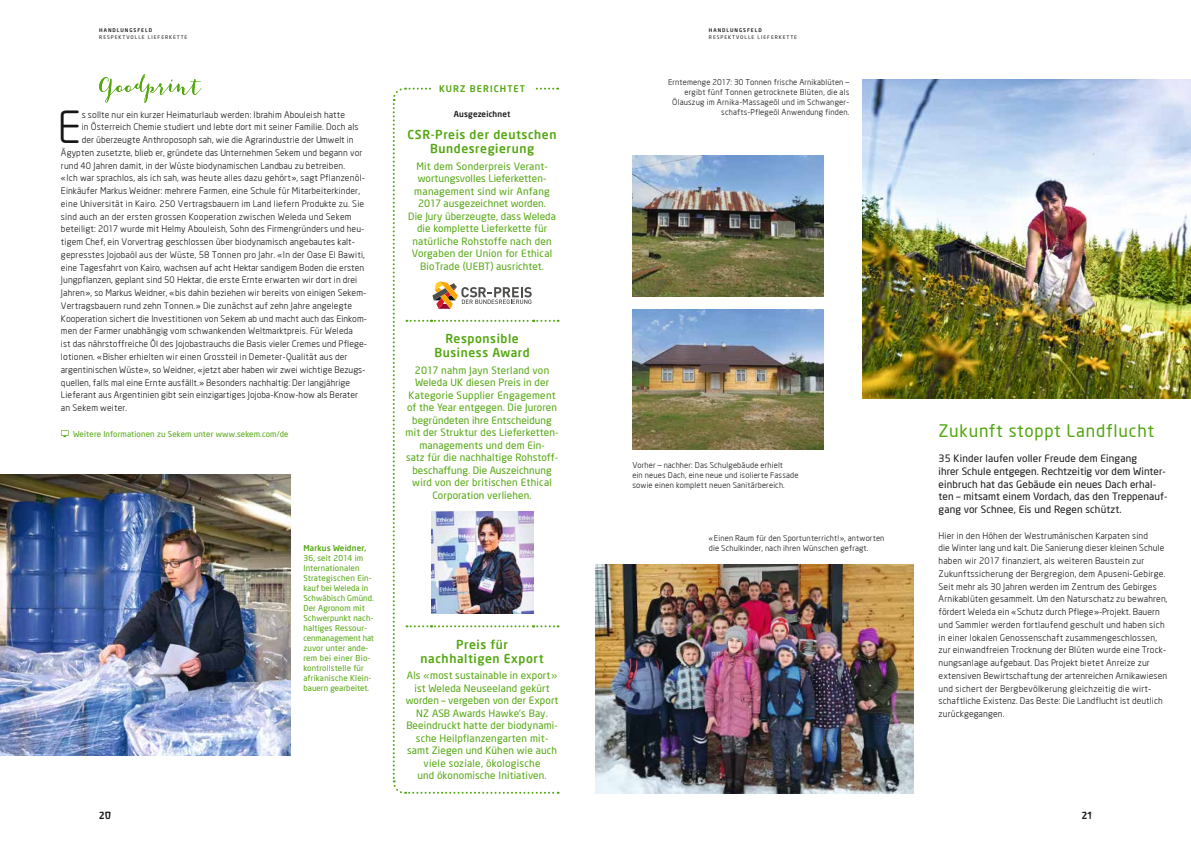
<style>
.page{position:relative;width:1191px;height:842px;background:#fff}
.page>*{position:absolute;margin:0;border:0;box-sizing:border-box;transform-origin:0 0}
.t1{font:43.3px "Neo Sans Weleda";color:#151616}
.t2{font:500 17px "Neo Sans Weleda";letter-spacing:.05em;color:#52a60e}
.t3{font:700 12px/14px "Neo Sans Weleda";letter-spacing:.05em;color:#52a60e;text-align:center}
.t4{font:500 10px/12.5px "Neo Sans Weleda";letter-spacing:.015em;color:#52a60e;text-align:center}
.t5{font:500 10px/12.8px "Neo Sans Weleda";letter-spacing:.015em;color:#151616}
.t6{font:9.5px "New Weleda";color:#151616}
.t7{font:9px/12.8px "Neo Sans Weleda";letter-spacing:.015em;color:#151616}
.t8{font:700 9px "Neo Sans Weleda";letter-spacing:.12em;color:#52a60e}
.t9{font:8px/10px "Neo Sans Weleda";letter-spacing:.02em;color:#151616}
.t10{font:500 8px/10px "Neo Sans Weleda";letter-spacing:.02em;color:#52a60e}
.t11{font:700 8px "Neo Sans Weleda";letter-spacing:.02em;color:#52a60e}
.t12{font:700 8px "Neo Sans Weleda";letter-spacing:.02em;color:#151616}
.t13{font:500 5px "Neo Sans Weleda";letter-spacing:.2em;color:#151616}
.t14{font:700 5px "Neo Sans Weleda";letter-spacing:.2em;color:#151616}
</style>
<div class="page">
<img style="left:595px;top:564px;width:318px;height:230px">
<img style="left:862px;top:79px;width:329px;height:319px">
<img style="left:632px;top:156px;width:191px;height:140px">
<img style="left:632px;top:309px;width:191px;height:140px">
<img style="left:0;top:475px;width:291px;height:280px">
<svg style="left:392px;top:87px;width:166px;height:707px"></svg>
<img style="left:431px;top:511px;width:102px;height:103px">
<svg style="left:61px;top:430px;width:8px;height:7px"></svg>
<svg style="left:99px;top:74px;width:102px;height:29px"></svg>
<p class="t14" style="left:99px;top:27px;width:54px">HANDLUNGSFELD</p>
<p class="t13" style="left:99px;top:34px;width:90px">RESPEKTVOLLE LIEFERKETTE</p>
<h1 class="t1" style="left:57px;top:101px;width:25px">E</h1>
<p class="t7" style="left:82px;top:108px;width:265px">s sollte nur ein kurzer Heimaturlaub werden: Ibrahim Abouleish hatte</p>
<p class="t7" style="left:82px;top:121px;width:278px">in Österreich Chemie studiert und lebte dort mit seiner Familie. Doch als</p>
<p class="t7" style="left:82px;top:133px;width:273px">der überzeugte Anthroposoph sah, wie die Agrarindustrie der Umwelt in</p>
<p class="t7" style="left:61px;top:146px;width:303px">Ägypten zusetzte, blieb er, gründete das Unternehmen Sekem und begann vor</p>
<p class="t7" style="left:61px;top:159px;width:285px">rund 40 Jahren damit, in der Wüste biodynamischen Landbau zu betreiben.</p>
<p class="t7" style="left:61px;top:172px;width:305px">«Ich war sprachlos, als ich sah, was heute alles dazu gehört», sagt Pflanzenöl-</p>
<p class="t7" style="left:61px;top:184px;width:300px">Einkäufer Markus Weidner: mehrere Farmen, eine Schule für Mitarbeiterkinder,</p>
<p class="t7" style="left:61px;top:197px;width:305px">eine Universität in Kairo. 250 Vertragsbauern im Land liefern Produkte zu. Sie</p>
<p class="t7" style="left:61px;top:210px;width:292px">sind auch an der ersten grossen Kooperation zwischen Weleda und Sekem</p>
<p class="t7" style="left:61px;top:223px;width:305px">beteiligt: 2017 wurde mit Helmy Abouleish, Sohn des Firmengründers und heu-</p>
<p class="t7" style="left:61px;top:235px;width:295px">tigem Chef, ein Vorvertrag geschlossen über biodynamisch angebautes kalt-</p>
<p class="t7" style="left:61px;top:248px;width:305px">gepresstes Jojobaöl aus der Wüste, 58 Tonnen pro Jahr. «In der Oase El Bawiti,</p>
<p class="t7" style="left:61px;top:261px;width:305px">eine Tagesfahrt von Kairo, wachsen auf acht Hektar sandigem Boden die ersten</p>
<p class="t7" style="left:61px;top:274px;width:298px">Jungpflanzen, geplant sind 50 Hektar, die erste Ernte erwarten wir dort in drei</p>
<p class="t7" style="left:61px;top:286px;width:307px">Jahren», so Markus Weidner, «bis dahin beziehen wir bereits von einigen Sekem-</p>
<p class="t7" style="left:61px;top:299px;width:292px">Vertragsbauern rund zehn Tonnen.» Die zunächst auf zehn Jahre angelegte</p>
<p class="t7" style="left:61px;top:312px;width:307px">Kooperation sichert die Investitionen von Sekem ab und macht auch das Einkom-</p>
<p class="t7" style="left:61px;top:325px;width:294px">men der Farmer unabhängig vom schwankenden Weltmarktpreis. Für Weleda</p>
<p class="t7" style="left:61px;top:337px;width:306px">ist das nährstoffreiche Öl des Jojobastrauchs die Basis vieler Cremes und Pflege-</p>
<p class="t7" style="left:61px;top:350px;width:288px">lotionen. «Bisher erhielten wir einen Grossteil in Demeter-Qualität aus der</p>
<p class="t7" style="left:61px;top:363px;width:306px">argentinischen Wüste», so Weidner, «jetzt aber haben wir zwei wichtige Bezugs-</p>
<p class="t7" style="left:61px;top:376px;width:290px">quellen, falls mal eine Ernte ausfällt.» Besonders nachhaltig: Der langjährige</p>
<p class="t7" style="left:61px;top:388px;width:299px">Lieferant aus Argentinien gibt sein einzigartiges Jojoba-Know-how als Berater</p>
<p class="t7" style="left:61px;top:401px;width:68px">an Sekem weiter.</p>
<p class="t10" style="left:73px;top:428px;width:217px">Weitere Informationen zu Sekem unter www.sekem.com/de</p>
<p class="t11" style="left:303px;top:543px;width:64px">Markus Weidner,</p>
<p class="t10" style="left:303px;top:553px;width:72px">36, seit 2014 im<br>Internationalen<br>Strategischen Ein&shy;kauf bei Weleda in<br>Schwäbisch Gmünd.<br>Der Agronom mit<br>Schwerpunkt nach&shy;haltiges Ressour&shy;cenmanagement hat zuvor unter ande&shy;rem bei einer Bio&shy;kontrollstelle für afrikanische Klein&shy;bauern gearbeitet.</p>
<p class="t8" style="left:439px;top:83px;width:87px">KURZ BERICHTET</p>
<p class="t12" style="left:454px;top:109px;width:58px">Ausgezeichnet</p>
<h3 class="t3" style="left:407px;top:127px;width:150px">CSR-Preis der deutschen<br>Bundesregierung</h3>
<p class="t4" style="left:408px;top:160px;width:149px">Mit dem Sonderpreis Verant-- wortungsvolles Lieferketten&shy;management sind wir Anfang<br>2017 ausgezeichnet worden.<br>Die Jury überzeugte, dass Weleda die komplette Lieferkette für natürliche Rohstoffe nach den<br>Vorgaben der Union for Ethical<br>BioTrade (UEBT) ausrichtet.</p>
<h3 class="t3" style="left:434px;top:331px;width:97px">Responsible<br>Business Award</h3>
<p class="t4" style="left:405px;top:364px;width:155px">2017 nahm Jayn Sterland von<br>Weleda UK diesen Preis in der<br>Kategorie Supplier Engagement of the Year entgegen. Die Juroren begründeten ihre Entscheidung mit der Struktur des Lieferketten&shy;managements und dem Ein-<br>satz für die nachhaltige Rohstoff&shy;beschaffung. Die Auszeichnung wird von der britischen Ethical<br>Corporation verliehen.</p>
<h3 class="t3" style="left:420px;top:637px;width:124px">Preis für nachhaltigen Export</h3>
<p class="t4" style="left:406px;top:669px;width:154px">Als «most sustainable in export» ist Weleda Neuseeland gekürt worden – vergeben von der Export<br>NZ ASB Awards Hawke’s Bay.<br>Beeindruckt hatte der biodynami&shy;sche Heilpflanzengarten mit&shy;samt Ziegen und Kühen wie auch viele soziale, ökologische<br>und ökonomische Initiativen.</p>
<p class="t14" style="left:709px;top:27px;width:54px">HANDLUNGSFELD</p>
<p class="t13" style="left:709px;top:34px;width:90px">RESPEKTVOLLE LIEFERKETTE</p>
<p class="t9" style="left:668px;top:77px;width:183px;text-align:right">Erntemenge 2017: 30 Tonnen frische Arnikablüten – ergibt fünf Tonnen getrocknete Blüten, die als Ölauszug im Arnika-Massageöl und im Schwanger&shy;schafts-Pflegeöl Anwendung finden.</p>
<p class="t9" style="left:632px;top:460px;width:168px">Vorher – nachher: Das Schulgebäude erhielt<br>ein neues Dach, eine neue und isolierte Fassade sowie einen komplett neuen Sanitärbereich.</p>
<p class="t9" style="left:709px;top:533px;width:177px">«Einen Raum für den Sportunterricht!», antworten die Schulkinder, nach ihren Wünschen gefragt.</p>
<h2 class="t2" style="left:938px;top:420px;width:217px">Zukunft stoppt Landflucht</h2>
<p class="t5" style="left:938px;top:452px;width:230px">35 Kinder laufen voller Freude dem Eingang<br>ihrer Schule entgegen. Rechtzeitig vor dem Winter&shy;einbruch hat das Gebäude ein neues Dach erhal&shy;ten – mitsamt einem Vordach, das den Treppenauf&shy;gang vor Schnee, Eis und Regen schützt.</p>
<p class="t7" style="left:938px;top:529px;width:230px">Hier in den Höhen der Westrumänischen Karpaten sind<br>die Winter lang und kalt. Die Sanierung dieser kleinen Schule haben wir 2017 finanziert, als weiteren Baustein zur Zukunftssicherung der Bergregion, dem Apuseni-Gebirge.<br>Seit mehr als 30 Jahren werden im Zentrum des Gebirges Arnikablüten gesammelt. Um den Naturschatz zu bewahren, fördert Weleda ein «Schutz durch Pflege»-Projekt. Bauern und Sammler werden fortlaufend geschult und haben sich in einer lokalen Genossenschaft zusammengeschlossen, zur einwandfreien Trocknung der Blüten wurde eine Trock&shy;nungsanlage aufgebaut. Das Projekt bietet Anreize zur extensiven Bewirtschaftung der artenreichen Arnikawiesen und sichert der Bergbevölkerung gleichzeitig die wirt&shy;schaftliche Existenz. Das Beste: Die Landflucht ist deutlich zurückgegangen.</p>
<p class="t6" style="left:99px;top:810px;width:13px">20</p>
<p class="t6" style="left:1081px;top:810px;width:11px">21</p>
</div>
